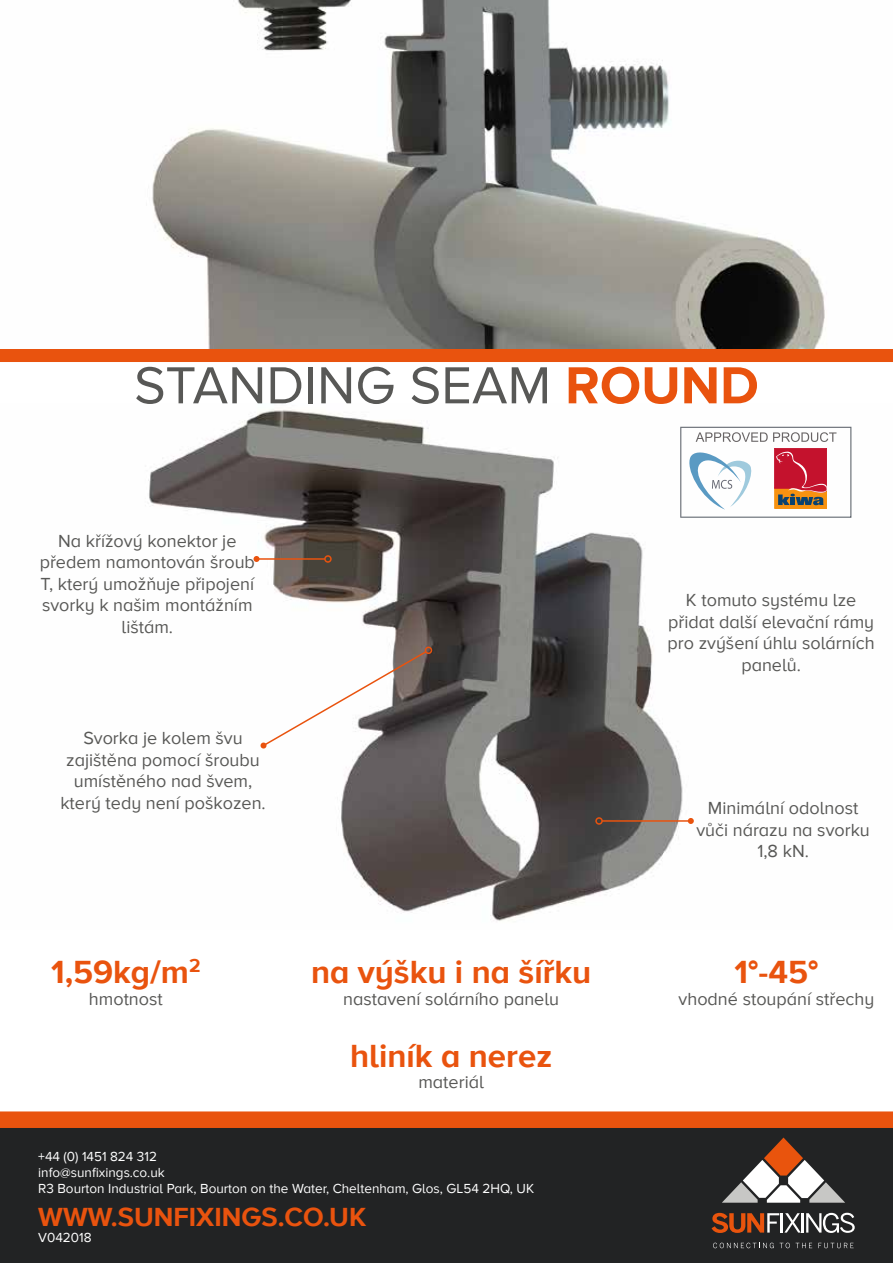
<style>
.page{position:relative;width:893px;height:1263px;background:#fff}
.page>*{position:absolute;margin:0;border:0;box-sizing:border-box;transform-origin:0 0}
.t1{font:54px "Proxima Nova A";color:#585856}
.t2{font:700 33px "Proxima Nova A";color:#e9530e}
.t3{font:700 27px "Proxima Nova A";color:#e9530e}
.t4{font:18px/21.6px "Proxima Nova A";color:#585856;text-align:center}
.t5{font:13.5px/16.2px "Proxima Nova A";color:#fff}
.s1{font-weight:700;color:#e9530e}
</style>
<div class="page">
<div style="left:0;top:1127px;width:893px;height:136px;background:#222324"></div>
<svg style="left:711px;top:1213px;width:144px;height:20px"></svg>
<svg style="left:713px;top:1243px;width:61px;height:5px"></svg>
<svg style="left:780px;top:1243px;width:10px;height:5px"></svg>
<svg style="left:796px;top:1243px;width:16px;height:5px"></svg>
<svg style="left:818px;top:1243px;width:36px;height:5px"></svg>
<svg style="left:722px;top:1137px;width:123px;height:66px"></svg>
<div style="left:0;top:345px;width:893px;height:17px;background:#e9530e"></div>
<div style="left:0;top:1111px;width:893px;height:17px;background:#e9530e"></div>
<img style="left:0;top:0;width:893px;height:349px">
<img style="left:148px;top:409px;width:704px;height:512px">
<hr style="left:602px;top:820px;width:89px;height:2px;background:#e9530e">
<svg style="left:688px;top:818px;width:6px;height:6px"></svg>
<div style="left:595px;top:817px;width:8px;height:8px;border:2px solid #e9530e;border-radius:50%"></div>
<svg style="left:260px;top:645px;width:173px;height:104px"></svg>
<hr style="left:257px;top:558px;width:68px;height:2px;background:#e9530e">
<svg style="left:254px;top:556px;width:6px;height:6px"></svg>
<div style="left:324px;top:555px;width:8px;height:8px;border:2px solid #e9530e;border-radius:50%"></div>
<svg style="left:680px;top:427px;width:171px;height:91px"></svg>
<h1 class="t1" style="left:134px;top:354px;width:626px">STANDING SEAM <span class="s1">ROUND</span></h1>
<p class="t4" style="left:40px;top:530px;width:217px">Na křížový konektor je předem namontován šroub<br>T, který umožňuje připojení svorky k našim montážním lištám.</p>
<p class="t4" style="left:60px;top:728px;width:207px">Svorka je kolem švu zajištěna pomocí šroubu umístěného nad švem, který tedy není poškozen.</p>
<h2 class="t2" style="left:51px;top:953px;width:151px">1,59kg/m<sup>2</sup></h2>
<p class="t4" style="left:89px;top:989px;width:75px">hmotnost</p>
<h2 class="t2" style="left:311px;top:953px;width:282px">na výšku i na šířku</h2>
<p class="t4" style="left:343px;top:989px;width:217px">nastavení solárního panelu</p>
<h2 class="t2" style="left:350px;top:1036px;width:203px">hliník a nerez</h2>
<p class="t4" style="left:418px;top:1072px;width:67px">materiál</p>
<p class="t5" style="left:38px;top:1149px;width:497px">+44 (0) 1451 824 312<br>info@sunfixings.co.uk<br>R3 Bourton Industrial Park, Bourton on the Water, Cheltenham, Glos, GL54 2HQ, UK</p>
<h3 class="t3" style="left:38px;top:1201px;width:329px">WWW.SUNFIXINGS.CO.UK</h3>
<p class="t5" style="left:38px;top:1230px;width:55px">V042018</p>
<p class="t4" style="left:668px;top:590px;width:209px">K tomuto systému lze přidat další elevační rámy pro zvýšení úhlu solárních panelů.</p>
<p class="t4" style="left:696px;top:798px;width:175px">Minimální odolnost vůči nárazu na svorku<br>1,8 kN.</p>
<h2 class="t2" style="left:735px;top:953px;width:85px">1°-45°</h2>
<p class="t4" style="left:679px;top:989px;width:197px">vhodné stoupání střechy</p>
</div>
